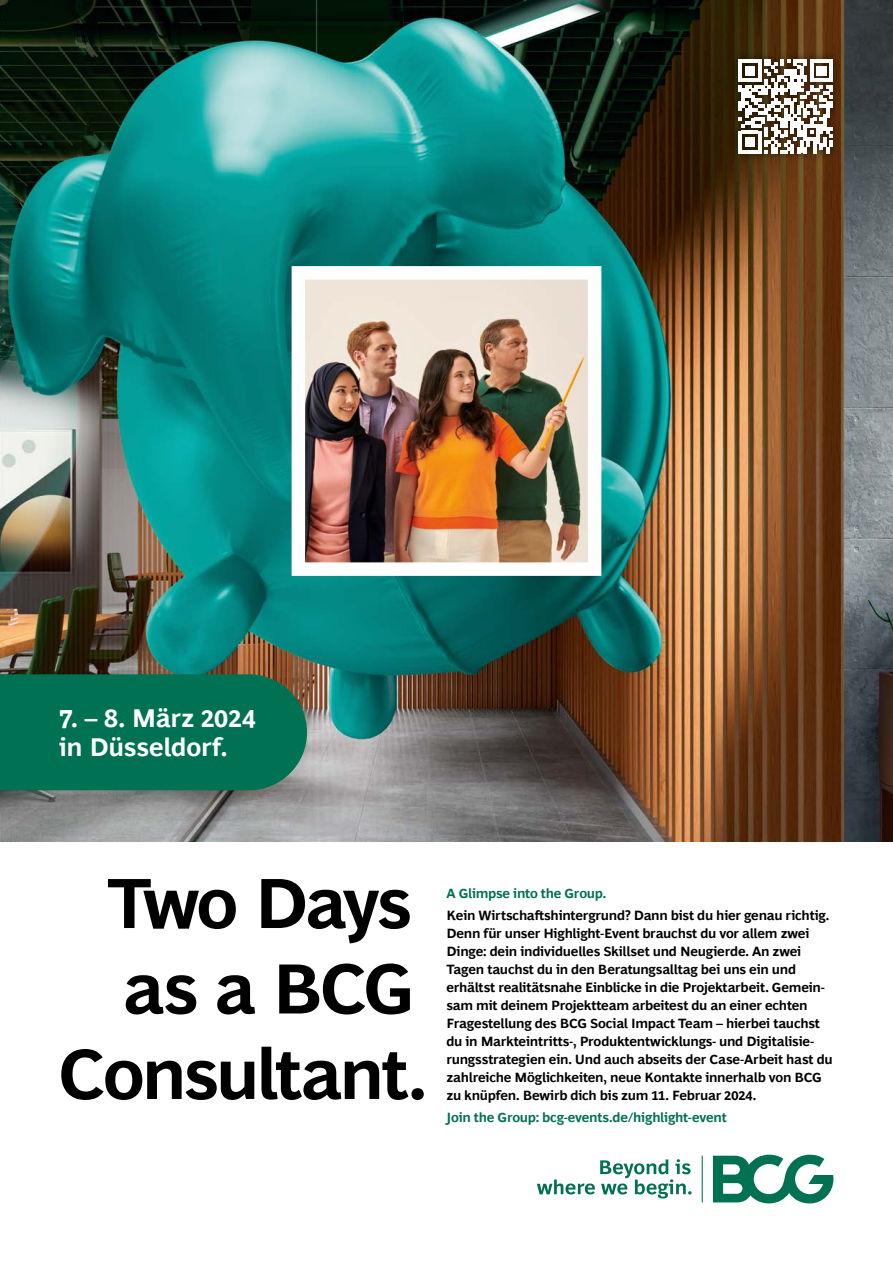
<style>
.page{position:relative;width:893px;height:1263px;background:#fff}
.page>*{position:absolute;margin:0;border:0;box-sizing:border-box;transform-origin:0 0}
.t1{font:700 72px/85.5px "Henderson BCG Sans";letter-spacing:-.045em;color:#000;text-align:right}
.t2{font:700 25.8px/28.8px "Henderson BCG Sans";letter-spacing:-.005em;color:#fff}
.t3{font:700 13.5px/18px "Henderson BCG Sans";letter-spacing:-.02em;color:#000}
.t4{font:700 13.5px "Henderson BCG Sans";letter-spacing:-.02em;color:#007152}
</style>
<div class="page">
<img style="left:0;top:0;width:893px;height:842px">
<div style="left:0;top:674px;width:307px;height:116px;background:#007152"></div>
<img style="left:285px;top:259px;width:323px;height:324px">
<div style="left:730px;top:51px;width:111px;height:111px;background:#000;opacity:.75"></div>
<svg style="left:739px;top:59px;width:94px;height:94px"></svg>
<svg style="left:713px;top:1155px;width:120px;height:48px"></svg>
<hr style="left:702px;top:1156px;width:1px;height:46px;background:#007152">
<svg style="left:537px;top:1159px;width:154px;height:39px"></svg>
<h2 class="t2" style="left:59px;top:702px;width:198px">7. – 8. März 2024 in Düsseldorf.</h2>
<h1 class="t1" style="left:58px;top:855px;width:370px">Two Days as a BCG<br>Consultant.</h1>
<p class="t4" style="left:446px;top:883px;width:161px">A Glimpse into the Group.</p>
<p class="t3" style="left:446px;top:905px;width:388px">Kein Wirtschaftshintergrund? Dann bist du hier genau richtig.<br>Denn für unser Highlight-Event brauchst du vor allem zwei Dinge: dein individuelles Skillset und Neugierde. An zwei Tagen tauchst du in den Beratungsalltag bei uns ein und erhältst realitätsnahe Einblicke in die Projektarbeit. Gemein&shy;sam mit deinem Projektteam arbeitest du an einer echten Fragestellung des BCG Social Impact Team – hierbei tauchst du in Markteintritts-, Produktentwicklungs- und Digitalisie&shy;rungsstrategien ein. Und auch abseits der Case-Arbeit hast du zahlreiche Möglichkeiten, neue Kontakte innerhalb von BCG zu knüpfen. Bewirb dich bis zum 11. Februar 2024.</p>
<p class="t4" style="left:446px;top:1107px;width:282px">Join the Group: bcg-events.de/highlight-event</p>
</div>
